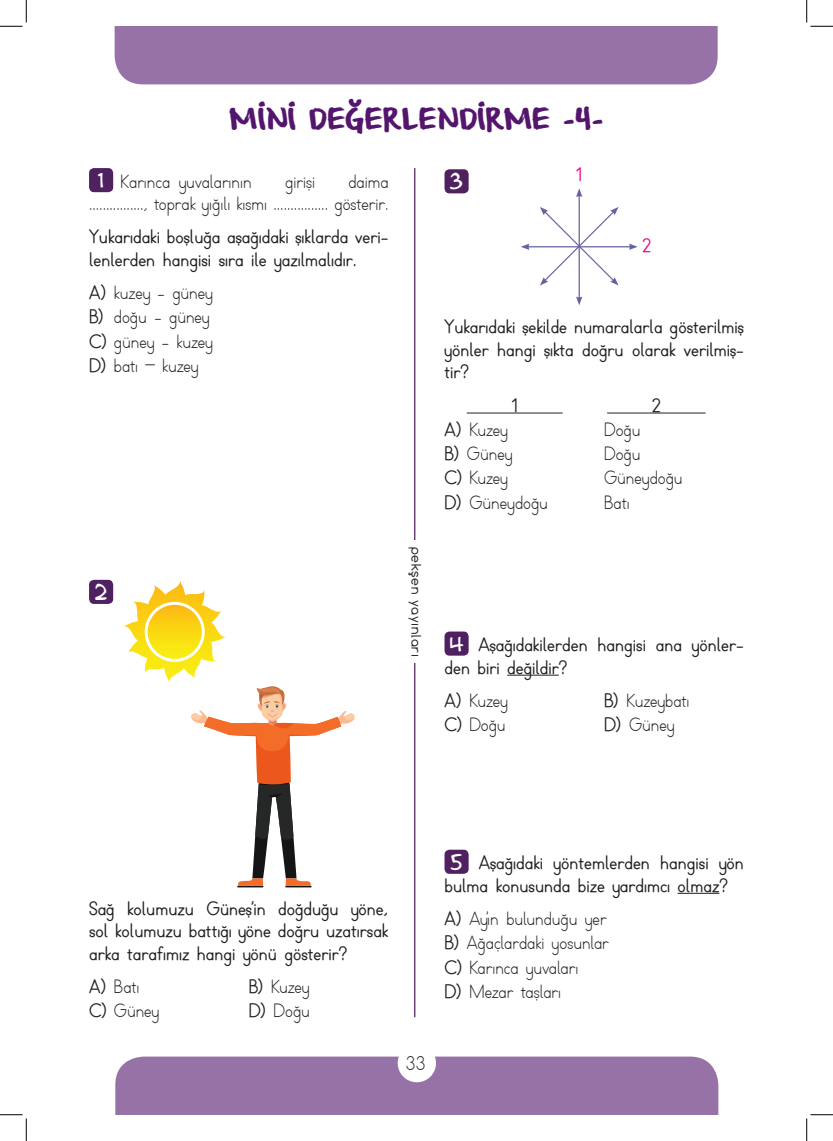
<style>
.page{position:relative;width:833px;height:1141px;background:#fff}
.page>*{position:absolute;margin:0;border:0;box-sizing:border-box;transform-origin:0 0}
.ÜST_BAŞLIK{font:23.75px "From Where You Are";color:#53156d}
.t1{font:19.38px "TTKB Dik Temel Abece";color:#231f20}
.soru{font:700 18.75px/22.5px "TTKB Dik Temel Abece";color:#231f20}
.alt_siklar{font:18.75px "TTKB Dik Temel Abece";color:#231f20}
.soru-2{font:18.75px/22.5px "TTKB Dik Temel Abece";color:#231f20;text-align:right}
.t2{font:18.75px "Karikatura";color:#fff}
.t3{font:700 18.75px "TTKB Dik Temel Abece";color:#ed028c}
.alt_siklar-2{font:700 18.75px "TTKB Dik Temel Abece";color:#231f20}
.t4{font:12.5px "Comfortaa";letter-spacing:.06em;color:#231f20}
.s1{font-weight:700}
</style>
<div class="page">
<div style="left:115px;top:1056px;width:603px;height:58px;background:#9772a7"></div>
<div style="left:114px;top:26px;width:603px;height:58px;background:#9772a7"></div>
<div style="left:397px;top:1043px;width:39px;height:39px;background:#fff;border-radius:50%"></div>
<hr style="left:414px;top:168px;width:1px;height:849px;background:#4f2161">
<div style="left:404px;top:540px;width:24px;height:123px;background:#fff"></div>
<div style="left:89px;top:168px;width:24px;height:24px;background:#4f2161;border-radius:5px"></div>
<hr style="left:677px;top:892px;width:42px;height:1px;background:#231f20">
<div style="left:444px;top:849px;width:24px;height:24px;background:#4f2161;border-radius:5px"></div>
<hr style="left:507px;top:674px;width:51px;height:1px;background:#231f20">
<div style="left:444px;top:631px;width:24px;height:24px;background:#4f2161;border-radius:5px"></div>
<hr style="left:466px;top:412px;width:96px;height:1px;background:#231f20">
<hr style="left:606px;top:412px;width:99px;height:1px;background:#231f20">
<div style="left:444px;top:169px;width:24px;height:24px;background:#4f2161;border-radius:5px"></div>
<hr style="left:527px;top:246px;width:103px;height:1px;background:#6363a1">
<svg style="left:521px;top:243px;width:8px;height:7px"></svg>
<svg style="left:628px;top:243px;width:9px;height:7px"></svg>
<hr style="left:578px;top:195px;width:1px;height:103px;background:#6363a1">
<svg style="left:576px;top:188px;width:6px;height:9px"></svg>
<svg style="left:576px;top:296px;width:6px;height:9px"></svg>
<svg style="left:539px;top:207px;width:79px;height:78px"></svg>
<div style="left:89px;top:579px;width:24px;height:25px;background:#4f2161;border-radius:5px"></div>
<hr style="left:285px;top:885px;width:26px;height:2px;background:#161515">
<hr style="left:237px;top:885px;width:26px;height:2px;background:#161515">
<svg style="left:123px;top:580px;width:232px;height:305px"></svg>
<svg style="left:0;top:0;width:27px;height:27px"></svg>
<svg style="left:0;top:1114px;width:27px;height:26px"></svg>
<svg style="left:806px;top:0;width:26px;height:27px"></svg>
<svg style="left:806px;top:1114px;width:26px;height:26px"></svg>
<p class="ÜST_BAŞLIK" style="left:229px;top:108px;width:376px">MİNİ DEĞERLENDİRME -4-</p>
<p class="t2" style="left:97px;top:167px;width:8px">1</p>
<p class="soru-2" style="left:120px;top:170px;width:133px">Karınca yuvalarının</p>
<p class="soru-2" style="left:285px;top:170px;width:31px">girişi</p>
<p class="soru-2" style="left:89px;top:170px;width:301px">daima<br>................, toprak yığılı kısmı ................ gösterir.</p>
<p class="soru" style="left:89px;top:226px;width:301px">Yukarıdaki boşluğa aşağıdaki şıklarda veri&shy;lenlerden hangisi sıra ile yazılmalıdır.</p>
<p class="alt_siklar" style="left:89px;top:281px;width:125px"><span class="s1">A)</span> kuzey - güney</p>
<p class="alt_siklar" style="left:89px;top:305px;width:122px"><span class="s1">B)</span> doğu - güney</p>
<p class="alt_siklar" style="left:89px;top:330px;width:125px"><span class="s1">C)</span> güney - kuzey</p>
<p class="alt_siklar" style="left:89px;top:354px;width:111px"><span class="s1">D)</span> batı – kuzey</p>
<p class="t2" style="left:94px;top:578px;width:15px">2</p>
<p class="t4" style="left:424px;top:546px;width:112px;rotate:90deg">pekşen yayınları</p>
<p class="t2" style="left:449px;top:168px;width:16px">3</p>
<p class="t3" style="left:575px;top:163px;width:8px">1</p>
<p class="t3" style="left:641px;top:234px;width:11px">2</p>
<p class="soru" style="left:444px;top:316px;width:301px;text-align:justify">Yukarıdaki şekilde numaralarla gösterilmiş yönler hangi şıkta doğru olarak verilmiş&shy;tir?</p>
<p class="alt_siklar-2" style="left:511px;top:393px;width:8px">1</p>
<p class="alt_siklar-2" style="left:651px;top:393px;width:11px">2</p>
<p class="alt_siklar" style="left:444px;top:418px;width:64px"><span class="s1">A)</span> Kuzey</p>
<p class="alt_siklar" style="left:603px;top:418px;width:38px">Doğu</p>
<p class="alt_siklar" style="left:444px;top:442px;width:69px"><span class="s1">B)</span> Güney</p>
<p class="alt_siklar" style="left:603px;top:442px;width:38px">Doğu</p>
<p class="alt_siklar" style="left:444px;top:466px;width:64px"><span class="s1">C)</span> Kuzey</p>
<p class="alt_siklar" style="left:603px;top:466px;width:80px">Güneydoğu</p>
<p class="alt_siklar" style="left:444px;top:491px;width:105px"><span class="s1">D)</span> Güneydoğu</p>
<p class="alt_siklar" style="left:603px;top:491px;width:27px">Batı</p>
<p class="t2" style="left:449px;top:630px;width:16px">4</p>
<p class="soru" style="left:444px;top:634px;width:301px;text-indent:34px">Aşağıdakilerden hangisi ana yönler&shy;den biri değildir?</p>
<p class="alt_siklar" style="left:444px;top:689px;width:64px"><span class="s1">A)</span> Kuzey</p>
<p class="alt_siklar" style="left:603px;top:689px;width:87px"><span class="s1">B)</span> Kuzeybatı</p>
<p class="alt_siklar" style="left:444px;top:713px;width:63px"><span class="s1">C)</span> Doğu</p>
<p class="alt_siklar" style="left:603px;top:713px;width:72px"><span class="s1">D)</span> Güney</p>
<p class="soru" style="left:89px;top:897px;width:301px;text-align:justify">Sağ kolumuzu Güneş’in doğduğu yöne, sol kolumuzu battığı yöne doğru uzatırsak arka tarafımız hangi yönü gösterir?</p>
<p class="alt_siklar" style="left:89px;top:974px;width:52px"><span class="s1">A)</span> Batı</p>
<p class="alt_siklar" style="left:248px;top:974px;width:62px"><span class="s1">B)</span> Kuzey</p>
<p class="alt_siklar" style="left:89px;top:999px;width:71px"><span class="s1">C)</span> Güney</p>
<p class="alt_siklar" style="left:248px;top:999px;width:63px"><span class="s1">D)</span> Doğu</p>
<p class="t1" style="left:405px;top:1051px;width:21px">33</p>
<p class="t2" style="left:450px;top:848px;width:14px">5</p>
<p class="soru" style="left:444px;top:852px;width:301px;text-indent:34px">Aşağıdaki yöntemlerden hangisi yön bulma konusunda bize yardımcı olmaz?</p>
<p class="alt_siklar" style="left:444px;top:907px;width:163px"><span class="s1">A)</span> Ay’ın bulunduğu yer</p>
<p class="alt_siklar" style="left:444px;top:931px;width:166px"><span class="s1">B)</span> Ağaçlardaki yosunlar</p>
<p class="alt_siklar" style="left:444px;top:955px;width:135px"><span class="s1">C)</span> Karınca yuvaları</p>
<p class="alt_siklar" style="left:444px;top:979px;width:118px"><span class="s1">D)</span> Mezar taşları</p>
</div>
